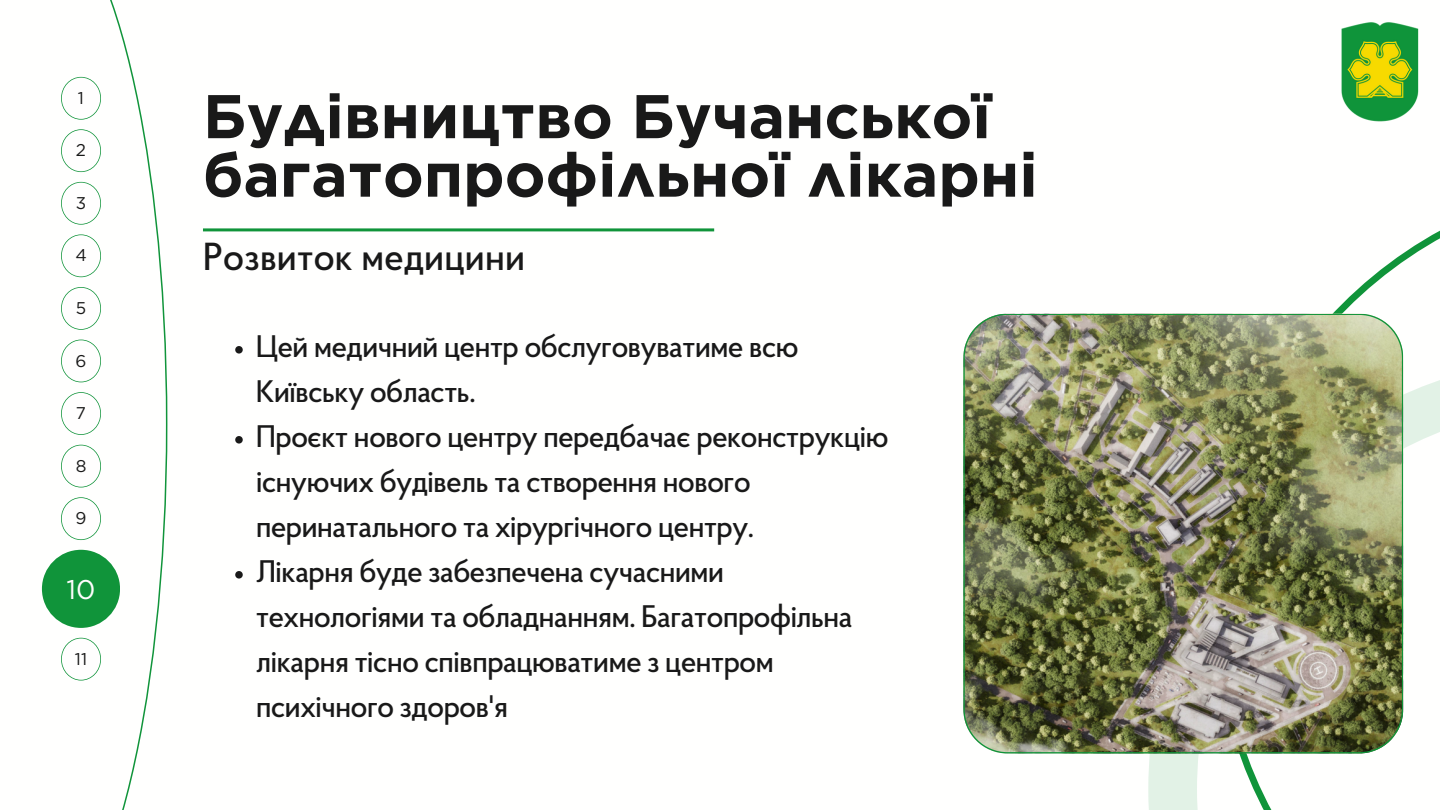
<style>
.page{position:relative;width:1440px;height:810px;background:#fff}
.page>*{position:absolute;margin:0;border:0;box-sizing:border-box;transform-origin:0 0}
.t1{font:700 61.6px/58.5px "Gotham";color:#191919}
.t2{font:500 39px "Proba Pro";letter-spacing:-.01em;color:#191919}
.t3{font:500 31.1px/45px "Proba Pro";letter-spacing:-.03em;color:#191919}
.t4{font:27px "Gotham";color:#fffefe}
.t5{font:17px "Gotham";color:#191919}
</style>
<div class="page">
<svg style="left:1148px;top:753px;width:67px;height:57px"></svg>
<img style="left:1341px;top:22px;width:78px;height:100px">
<hr style="left:203px;top:228px;width:511px;height:3px;background:#10943a">
<svg style="left:1215px;top:230px;width:225px;height:580px"></svg>
<img style="left:963px;top:314px;width:440px;height:439px">
<svg style="left:235px;top:346px;width:8px;height:8px"></svg>
<svg style="left:235px;top:436px;width:8px;height:8px"></svg>
<svg style="left:235px;top:571px;width:8px;height:8px"></svg>
<svg style="left:41px;top:0;width:126px;height:810px"></svg>
<div style="left:42px;top:550px;width:78px;height:78px;background:#10943a;border-radius:50%"></div>
<svg style="left:61px;top:182px;width:40px;height:43px"></svg>
<svg style="left:61px;top:77px;width:40px;height:43px"></svg>
<svg style="left:61px;top:234px;width:40px;height:43px"></svg>
<svg style="left:61px;top:129px;width:40px;height:43px"></svg>
<svg style="left:61px;top:340px;width:40px;height:42px"></svg>
<svg style="left:61px;top:287px;width:40px;height:43px"></svg>
<svg style="left:61px;top:392px;width:40px;height:43px"></svg>
<svg style="left:61px;top:445px;width:40px;height:42px"></svg>
<svg style="left:61px;top:497px;width:40px;height:43px"></svg>
<svg style="left:61px;top:638px;width:40px;height:42px"></svg>
<p class="t5" style="left:78px;top:88px;width:8px">1</p>
<p class="t5" style="left:76px;top:140px;width:12px">2</p>
<p class="t5" style="left:76px;top:193px;width:12px">3</p>
<p class="t5" style="left:75px;top:245px;width:13px">4</p>
<p class="t5" style="left:76px;top:298px;width:12px">5</p>
<p class="t5" style="left:76px;top:350px;width:12px">6</p>
<p class="t5" style="left:76px;top:403px;width:12px">7</p>
<p class="t5" style="left:76px;top:455px;width:12px">8</p>
<p class="t5" style="left:75px;top:508px;width:12px">9</p>
<p class="t4" style="left:67px;top:573px;width:30px">10</p>
<p class="t5" style="left:75px;top:648px;width:14px">11</p>
<p class="t1" style="left:203px;top:87px;width:836px">Будівництво Бучанської багатопрофільної лікарні</p>
<p class="t2" style="left:203px;top:241px;width:324px">Розвиток медицини</p>
<p class="t3" style="left:256px;top:327px;width:544px">Цей медичний центр обслуговуватиме всю<br>Київську область.</p>
<p class="t3" style="left:256px;top:417px;width:634px">Проєкт нового центру передбачає реконструкцію існуючих будівель та створення нового перинатального та хірургічного центру.</p>
<p class="t3" style="left:256px;top:552px;width:598px">Лікарня буде забезпечена сучасними технологіями та обладнанням. Багатопрофільна лікарня тісно співпрацюватиме з центром психічного здоров'я</p>
</div>
